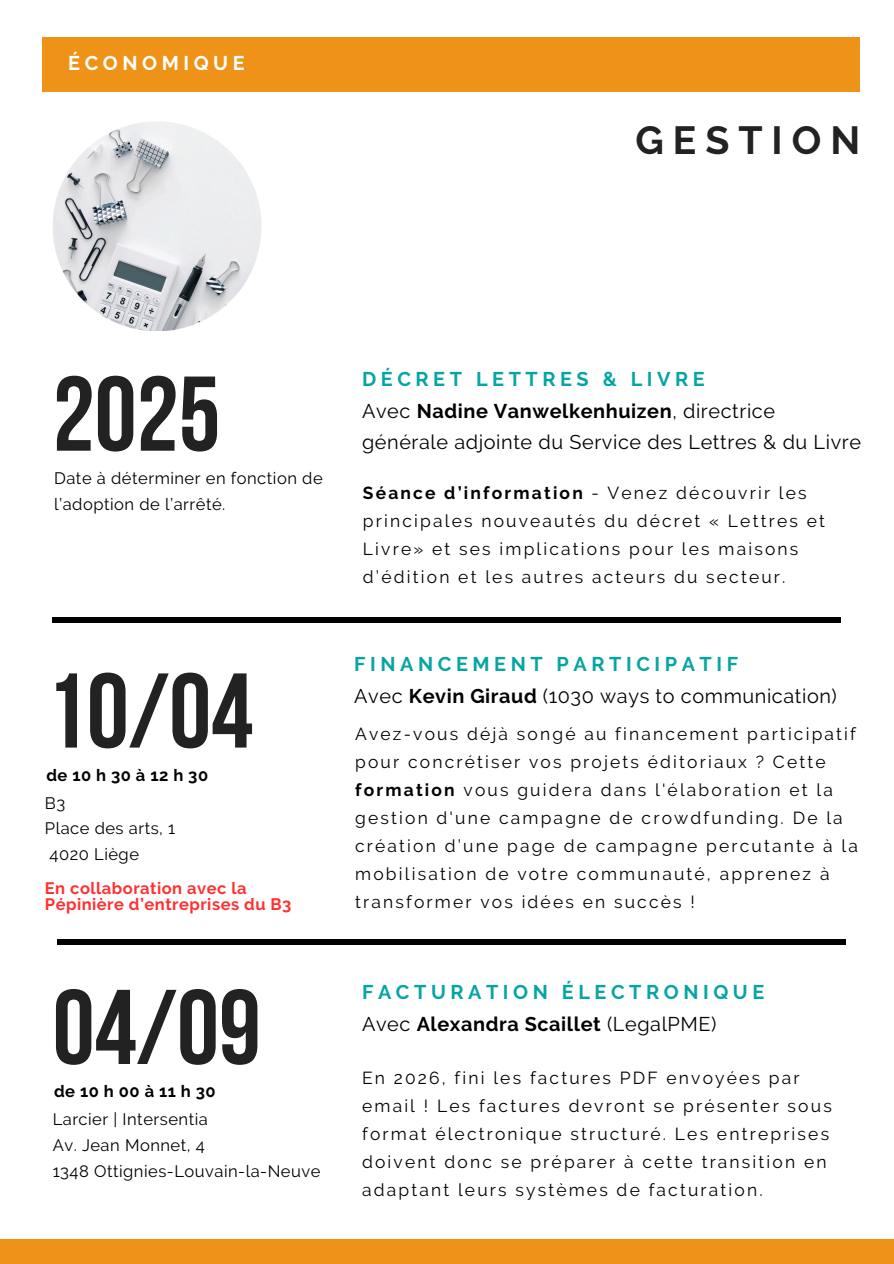
<style>
.page{position:relative;width:894px;height:1264px;background:#fff}
.page>*{position:absolute;margin:0;border:0;box-sizing:border-box;transform-origin:0 0}
.t1{font:700 105.9px "Bebas Neue";color:#222}
.t2{font:700 39.15px "Raleway";letter-spacing:.23em;color:#222}
.t3{font:19.8px/31.8px "Raleway";letter-spacing:.03em;color:#000}
.t4{font:700 19.8px/32px "Raleway";letter-spacing:.23em;color:#05a5a4}
.t5{font:700 19.8px "Raleway";letter-spacing:.23em;color:#fff}
.t6{font:17.4px/28.2px "Raleway";letter-spacing:.125em;color:#000}
.t7{font:16.5px/25.8px "Raleway";letter-spacing:.03em;color:#000}
.t8{font:700 16.5px/15.8px "Raleway";letter-spacing:.03em;color:#ff3131}
.t9{font:700 16.5px "Raleway";letter-spacing:.3em;color:#000}
.s1{font-weight:700;color:#05a5a4}
.s2{font-weight:700}
.s3{font-weight:400;color:#000}
.s4{color:#000}
</style>
<div class="page">
<div style="left:43px;top:38px;width:816px;height:54px;background:#ef9318"></div>
<div style="left:53px;top:617px;width:787px;height:6px;background:#000"></div>
<div style="left:0;top:1239px;width:893px;height:24px;background:#ef9318"></div>
<img style="left:53px;top:121px;width:208px;height:210px;border-radius:50%">
<div style="left:57px;top:939px;width:788px;height:6px;background:#000"></div>
<p class="t5" style="left:68px;top:52px;width:178px">ÉCONOMIQUE</p>
<h2 class="t2" style="left:635px;top:118px;width:226px">GESTION</h2>
<h1 class="t1" style="left:53px;top:371px;width:169px">2025</h1>
<p class="t7" style="left:54px;top:465px;width:270px">Date à déterminer en fonction de l’adoption de l’arrêté.</p>
<h1 class="t1" style="left:45px;top:668px;width:210px">10/04</h1>
<p class="t9" style="left:46px;top:765px;width:163px">de10h30à12h30</p>
<p class="t7" style="left:45px;top:789px;width:132px">B3<br>Place des arts, 1<br>4020 Liège</p>
<p class="t8" style="left:45px;top:880px;width:248px">En collaboration avec la<br>Pépinière d’entreprises du B3</p>
<h1 class="t1" style="left:53px;top:984px;width:210px">04/09</h1>
<p class="t9" style="left:54px;top:1081px;width:163px">de10h00à11h30</p>
<p class="t7" style="left:53px;top:1106px;width:269px">Larcier | Intersentia<br>Av. Jean Monnet, 4<br>1348 Ottignies-Louvain-la-Neuve</p>
<p class="t3" style="left:362px;top:363px;width:500px"><span class="s1">DÉCRET LETTRES &amp; LIVRE<br></span>Avec <span class="s2">Nadine Vanwelkenhuizen</span>, directrice générale adjointe du Service des Lettres &amp; du Livre</p>
<p class="t6" style="left:363px;top:478px;width:463px"><span class="s2">Séance d’information</span> - Venez découvrir les principales nouveautés du décret « Lettres et Livre» et ses implications pour les maisons d’édition et les autres acteurs du secteur.</p>
<p class="t3" style="left:354px;top:647px;width:484px"><span class="s1">FINANCEMENT PARTICIPATIF<br></span>Avec <span class="s2">Kevin Giraud</span> (1030 ways to communication)</p>
<p class="t6" style="left:355px;top:719px;width:504px">Avez-vous déjà songé au financement participatif pour concrétiser vos projets éditoriaux ? Cette <span class="s2">formation</span> vous guidera dans l'élaboration et la gestion d'une campagne de crowdfunding. De la création d’une page de campagne percutante à la mobilisation de votre communauté, apprenez à transformer vos idées en succès !</p>
<p class="t4" style="left:362px;top:976px;width:403px">FACTURATION ÉLECTRONIQUE<br><span class="s3">Avec</span> <span class="s4">Alexandra Scaillet</span> <span class="s3">(LegalPME)</span></p>
<p class="t6" style="left:362px;top:1063px;width:471px">En 2026, fini les factures PDF envoyées par email ! Les factures devront se présenter sous format électronique structuré. Les entreprises doivent donc se préparer à cette transition en adaptant leurs systèmes de facturation.</p>
</div>
